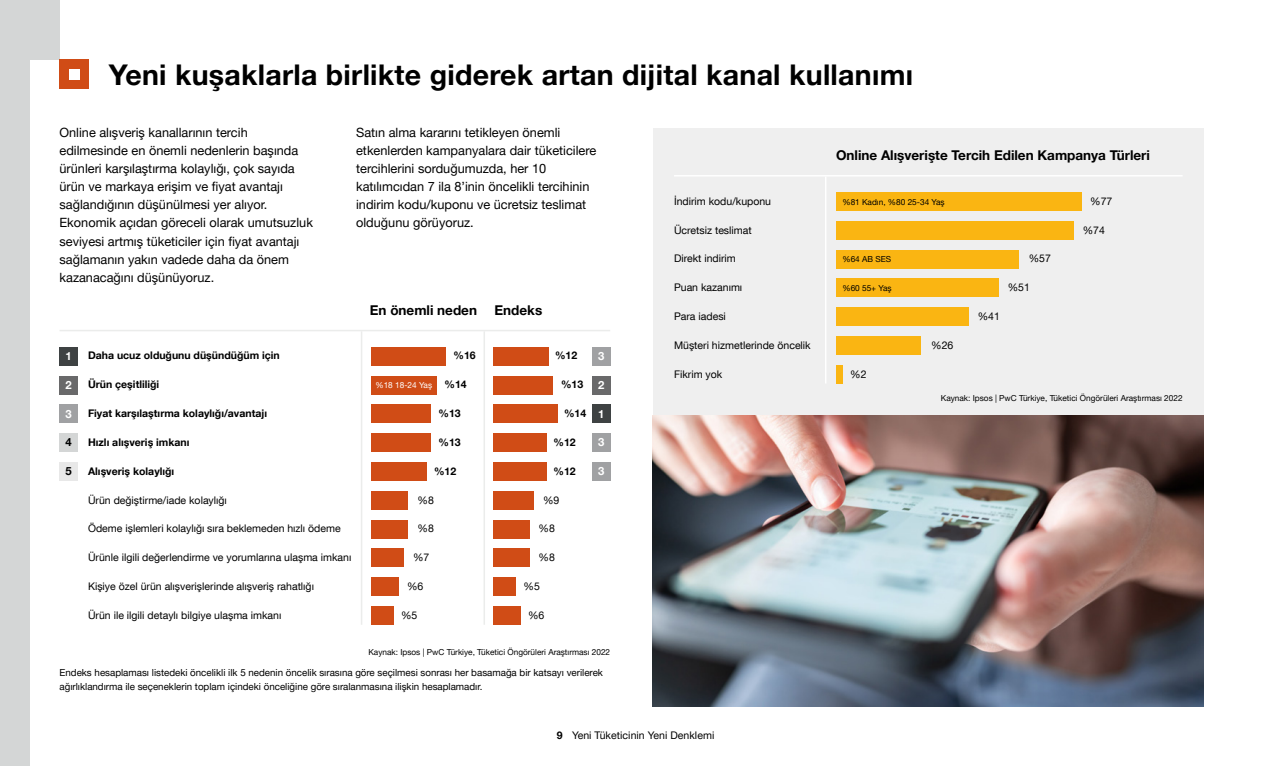
<style>
.page{position:relative;width:1263px;height:766px;background:#fff}
.page>*{position:absolute;margin:0;border:0;box-sizing:border-box;transform-origin:0 0}
.t1{font:700 28.5px "Helvetica Neue LT Pro";letter-spacing:.01em;color:#000}
.t2{font:700 13.5px "Helvetica Neue LT Pro";color:#000}
.t3{font:12.75px/18px "Helvetica Neue LT Pro";color:#000}
.t4{font:700 11.25px "Helvetica Neue LT Pro";color:#fff}
.t5{font:700 11.25px "Helvetica Neue LT Pro";color:#000}
.t6{font:10.5px "Helvetica Neue LT Com";color:#000}
.t7{font:700 10.5px "Helvetica Neue LT Com";color:#000}
.t8{font:10.5px "Helvetica Neue LT Pro";letter-spacing:.005em;color:#000}
.t9{font:700 10.5px "Helvetica Neue LT Pro";color:#000}
.t10{font:9.75px/13.5px "Helvetica Neue LT Pro";color:#000}
.t11{font:8.25px "Helvetica Neue LT Pro";color:#000}
.t12{font:8.25px "Helvetica Neue LT Pro";color:#fff}
.s1{font-weight:700}
</style>
<div class="page">
<img style="left:653px;top:415px;width:550px;height:291px">
<div style="left:653px;top:128px;width:550px;height:287px;background:#efefef"></div>
<div style="left:0;top:60px;width:30px;height:705px;background:#d4d6d6"></div>
<div style="left:0;top:0;width:60px;height:60px;background:#d4d6d6"></div>
<div style="left:60px;top:60px;width:29px;height:29px;background:#d04c16"></div>
<div style="left:60px;top:347px;width:18px;height:18px;background:#3e4243"></div>
<div style="left:592px;top:347px;width:18px;height:18px;background:#a0a1a3"></div>
<div style="left:371px;top:347px;width:74px;height:18px;background:#d04c16"></div>
<div style="left:371px;top:606px;width:23px;height:18px;background:#d04c16"></div>
<div style="left:371px;top:577px;width:28px;height:18px;background:#d04c16"></div>
<div style="left:371px;top:548px;width:33px;height:19px;background:#d04c16"></div>
<div style="left:371px;top:520px;width:37px;height:18px;background:#d04c16"></div>
<div style="left:371px;top:491px;width:37px;height:18px;background:#d04c16"></div>
<div style="left:371px;top:462px;width:55px;height:18px;background:#d04c16"></div>
<div style="left:371px;top:433px;width:60px;height:19px;background:#d04c16"></div>
<div style="left:371px;top:404px;width:60px;height:19px;background:#d04c16"></div>
<div style="left:371px;top:376px;width:66px;height:18px;background:#d04c16"></div>
<div style="left:493px;top:347px;width:55px;height:18px;background:#d04c16"></div>
<div style="left:836px;top:192px;width:245px;height:19px;background:#fab512"></div>
<div style="left:493px;top:606px;width:28px;height:18px;background:#d04c16"></div>
<div style="left:493px;top:577px;width:23px;height:18px;background:#d04c16"></div>
<div style="left:493px;top:548px;width:37px;height:19px;background:#d04c16"></div>
<div style="left:493px;top:520px;width:37px;height:18px;background:#d04c16"></div>
<div style="left:836px;top:365px;width:6px;height:18px;background:#fab512"></div>
<div style="left:493px;top:491px;width:41px;height:18px;background:#d04c16"></div>
<div style="left:836px;top:336px;width:85px;height:18px;background:#fab512"></div>
<div style="left:493px;top:462px;width:54px;height:18px;background:#d04c16"></div>
<div style="left:836px;top:307px;width:132px;height:19px;background:#fab512"></div>
<div style="left:493px;top:433px;width:54px;height:19px;background:#d04c16"></div>
<div style="left:836px;top:279px;width:162px;height:18px;background:#fab512"></div>
<div style="left:493px;top:404px;width:65px;height:19px;background:#d04c16"></div>
<div style="left:836px;top:250px;width:182px;height:18px;background:#fab512"></div>
<div style="left:493px;top:376px;width:60px;height:18px;background:#d04c16"></div>
<div style="left:836px;top:221px;width:238px;height:18px;background:#fab512"></div>
<div style="left:60px;top:376px;width:18px;height:18px;background:#69696a"></div>
<div style="left:592px;top:376px;width:18px;height:18px;background:#69696a"></div>
<div style="left:60px;top:404px;width:18px;height:19px;background:#a0a1a3"></div>
<div style="left:592px;top:404px;width:18px;height:19px;background:#3e4243"></div>
<div style="left:60px;top:433px;width:18px;height:19px;background:#d4d6d6"></div>
<div style="left:592px;top:433px;width:18px;height:19px;background:#a0a1a3"></div>
<div style="left:60px;top:462px;width:18px;height:18px;background:#e8e8e8"></div>
<div style="left:592px;top:462px;width:18px;height:18px;background:#a0a1a3"></div>
<div style="left:69px;top:69px;width:11px;height:11px;background:#fff"></div>
<hr style="left:60px;top:330px;width:550px;height:1px;background:#ebeceb">
<hr style="left:674px;top:175px;width:508px;height:1px;background:#fff">
<hr style="left:483px;top:331px;width:2px;height:293px;background:#ebeceb">
<hr style="left:825px;top:176px;width:1px;height:207px;background:#fff">
<hr style="left:361px;top:331px;width:1px;height:293px;background:#ebeceb">
<h1 class="t1" style="left:109px;top:57px;width:806px">Yeni kuşaklarla birlikte giderek artan dijital kanal kullanımı</h1>
<p class="t3" style="left:60px;top:123px;width:255px">Online alışveriş kanallarının tercih edilmesinde en önemli nedenlerin başında ürünleri karşılaştırma kolaylığı, çok sayıda ürün ve markaya erişim ve fiyat avantajı sağlandığının düşünülmesi yer alıyor.<br>Ekonomik açıdan göreceli olarak umutsuzluk seviyesi artmış tüketiciler için fiyat avantajı sağlamanın yakın vadede daha da önem kazanacağını düşünüyoruz.</p>
<p class="t3" style="left:356px;top:123px;width:242px">Satın alma kararını tetikleyen önemli etkenlerden kampanyalara dair tüketicilere tercihlerini sorduğumuzda, her 10 katılımcıdan 7 ila 8’inin öncelikli tercihinin indirim kodu/kuponu ve ücretsiz teslimat olduğunu görüyoruz.</p>
<p class="t2" style="left:836px;top:147px;width:315px">Online Alışverişte Tercih Edilen Kampanya Türleri</p>
<p class="t6" style="left:674px;top:194px;width:99px">İndirim kodu/kuponu</p>
<p class="t8" style="left:1090px;top:194px;width:24px">%77</p>
<p class="t11" style="left:842px;top:196px;width:104px">%81 Kadın, %80 25-34 Yaş</p>
<p class="t6" style="left:674px;top:223px;width:79px">Ücretsiz teslimat</p>
<p class="t8" style="left:1083px;top:223px;width:24px">%74</p>
<p class="t8" style="left:1029px;top:252px;width:24px">%57</p>
<p class="t6" style="left:674px;top:252px;width:63px">Direkt indirim</p>
<p class="t11" style="left:842px;top:254px;width:50px">%64 AB SES</p>
<p class="t11" style="left:842px;top:282px;width:51px">%60 55+ Yaş</p>
<p class="t6" style="left:674px;top:281px;width:70px">Puan kazanımı</p>
<p class="t8" style="left:1008px;top:281px;width:24px">%51</p>
<p class="t2" style="left:370px;top:302px;width:109px">En önemli neden</p>
<p class="t2" style="left:494px;top:302px;width:49px">Endeks</p>
<p class="t7" style="left:88px;top:349px;width:193px">Daha ucuz olduğunu düşündüğüm için</p>
<p class="t9" style="left:454px;top:349px;width:24px">%16</p>
<p class="t9" style="left:555px;top:349px;width:24px">%12</p>
<p class="t4" style="left:66px;top:349px;width:8px">1</p>
<p class="t4" style="left:598px;top:349px;width:8px">3</p>
<p class="t4" style="left:66px;top:378px;width:8px">2</p>
<p class="t4" style="left:598px;top:378px;width:8px">2</p>
<p class="t4" style="left:66px;top:406px;width:8px">3</p>
<p class="t4" style="left:598px;top:406px;width:8px">1</p>
<p class="t5" style="left:66px;top:435px;width:8px">4</p>
<p class="t4" style="left:598px;top:435px;width:8px">3</p>
<p class="t5" style="left:66px;top:464px;width:8px">5</p>
<p class="t4" style="left:598px;top:464px;width:8px">3</p>
<p class="t7" style="left:88px;top:378px;width:73px">Ürün çeşitliliği</p>
<p class="t9" style="left:445px;top:378px;width:24px">%14</p>
<p class="t9" style="left:561px;top:378px;width:24px">%13</p>
<p class="t12" style="left:375px;top:379px;width:58px">%18 18-24 Yaş</p>
<p class="t7" style="left:88px;top:406px;width:180px">Fiyat karşılaştırma kolaylığı/avantajı</p>
<p class="t9" style="left:439px;top:407px;width:24px">%13</p>
<p class="t9" style="left:564px;top:407px;width:24px">%14</p>
<p class="t9" style="left:439px;top:435px;width:24px">%13</p>
<p class="t9" style="left:554px;top:435px;width:24px">%12</p>
<p class="t7" style="left:88px;top:435px;width:103px">Hızlı alışveriş imkanı</p>
<p class="t7" style="left:88px;top:464px;width:88px">Alışveriş kolaylığı</p>
<p class="t9" style="left:434px;top:464px;width:24px">%12</p>
<p class="t9" style="left:554px;top:464px;width:24px">%12</p>
<p class="t6" style="left:88px;top:493px;width:140px">Ürün değiştirme/iade kolaylığı</p>
<p class="t6" style="left:88px;top:522px;width:254px">Ödeme işlemleri kolaylığı sıra beklemeden hızlı ödeme</p>
<p class="t8" style="left:418px;top:493px;width:18px">%8</p>
<p class="t8" style="left:543px;top:493px;width:18px">%9</p>
<p class="t8" style="left:418px;top:522px;width:18px">%8</p>
<p class="t8" style="left:539px;top:522px;width:18px">%8</p>
<p class="t6" style="left:88px;top:550px;width:265px">Ürünle ilgili değerlendirme ve yorumlarına ulaşma imkanı</p>
<p class="t8" style="left:413px;top:550px;width:18px">%7</p>
<p class="t8" style="left:539px;top:550px;width:18px">%8</p>
<p class="t6" style="left:88px;top:579px;width:227px">Kişiye özel ürün alışverişlerinde alışveriş rahatlığı</p>
<p class="t8" style="left:407px;top:579px;width:18px">%6</p>
<p class="t8" style="left:524px;top:579px;width:18px">%5</p>
<p class="t6" style="left:88px;top:608px;width:195px">Ürün ile ilgili detaylı bilgiye ulaşma imkanı</p>
<p class="t8" style="left:401px;top:608px;width:18px">%5</p>
<p class="t8" style="left:528px;top:608px;width:18px">%6</p>
<p class="t11" style="left:368px;top:646px;width:243px">Kaynak: Ipsos | PwC Türkiye, Tüketici Öngörüleri Araştırması 2022</p>
<p class="t10" style="left:60px;top:665px;width:545px">Endeks hesaplaması listedeki öncelikli ilk 5 nedenin öncelik sırasına göre seçilmesi sonrası her basamağa bir katsayı verilerek ağırlıklandırma ile seçeneklerin toplam içindeki önceliğine göre sıralanmasına ilişkin hesaplamadır.</p>
<p class="t6" style="left:674px;top:309px;width:53px">Para iadesi</p>
<p class="t6" style="left:674px;top:338px;width:138px">Müşteri hizmetlerinde öncelik</p>
<p class="t6" style="left:674px;top:367px;width:50px">Fikrim yok</p>
<p class="t8" style="left:557px;top:728px;width:159px"><span class="s1">9</span> Yeni Tüketicinin Yeni Denklemi</p>
<p class="t8" style="left:850px;top:367px;width:18px">%2</p>
<p class="t8" style="left:931px;top:338px;width:24px">%26</p>
<p class="t8" style="left:978px;top:309px;width:24px">%41</p>
<p class="t11" style="left:941px;top:393px;width:243px">Kaynak: Ipsos | PwC Türkiye, Tüketici Öngörüleri Araştırması 2022</p>
</div>
